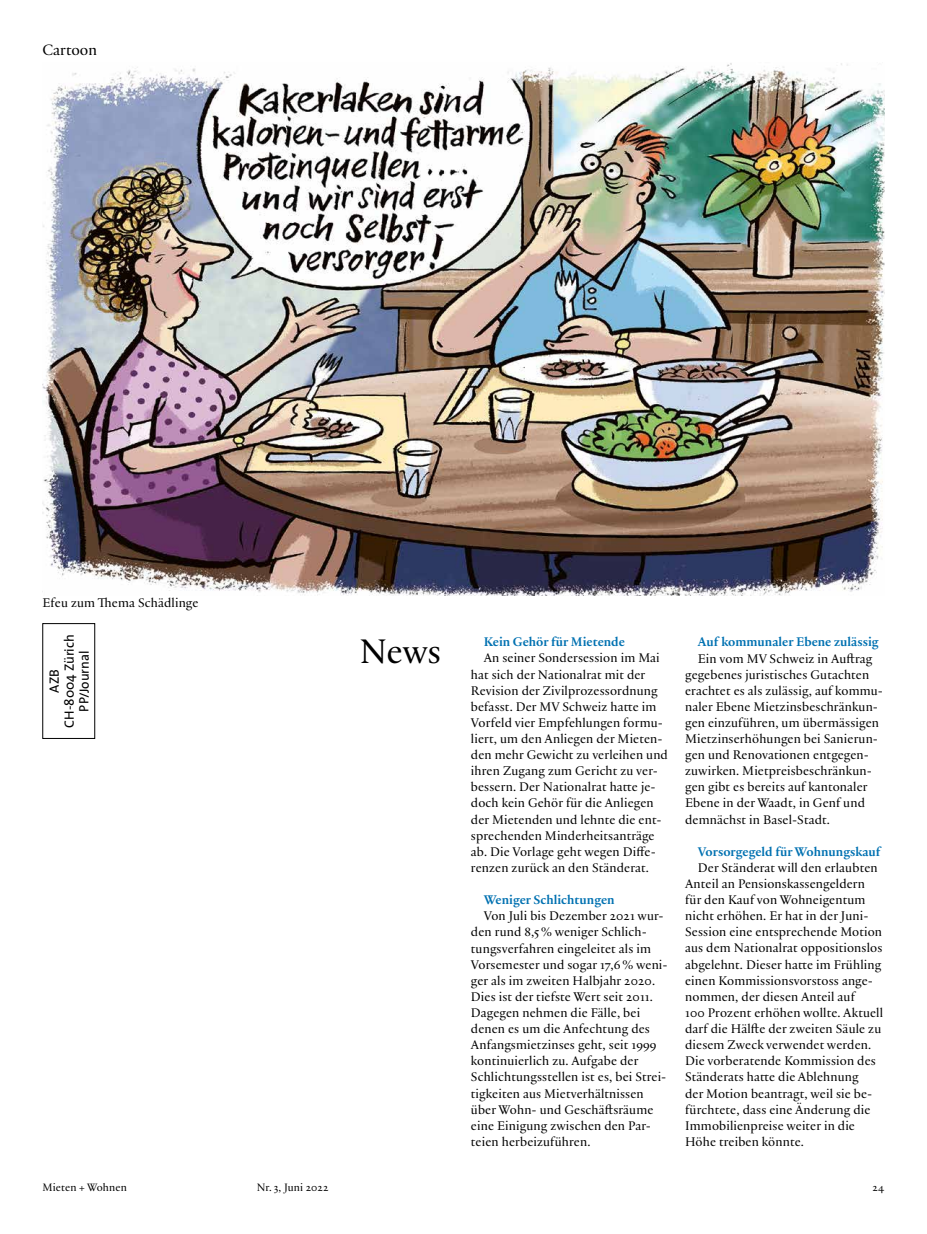
<style>
.page{position:relative;width:927px;height:1234px;background:#fff}
.page>*{position:absolute;margin:0;border:0;box-sizing:border-box;transform-origin:0 0}
.Titel_3___24_5{font:36.75px "Practice";color:#000}
.Spitzmarke{font:16.2px "Practice";color:#000}
.Text_2___9_0{font:13.5px/16px "Practice";letter-spacing:.01em;color:#000}
.Text_2___9_0_bold_bl{font:700 13.5px "Practice";color:#0071b1}
.t1{font:13.5px/15px "The Sans";color:#000;text-align:center}
.Bildlegende{font:13.5px "Practice";letter-spacing:.01em;color:#000}
.t2{font:11.55px "Practice";letter-spacing:.01em;color:#000}
</style>
<div class="page">
<img style="left:43px;top:63px;width:841px;height:532px">
<p class="Spitzmarke" style="left:43px;top:39px;width:56px">Cartoon</p>
<p class="Bildlegende" style="left:43px;top:593px;width:157px">Efeu zum Thema Schädlinge</p>
<p class="t1" style="left:46px;top:727px;width:94px;rotate:-90deg">AZB<br>CH-8004 Zürich<br>PP/Journal</p>
<h1 class="Titel_3___24_5" style="left:359px;top:626px;width:83px">News</h1>
<p class="Text_2___9_0_bold_bl" style="left:484px;top:632px;width:143px">Kein Gehör für Mietende</p>
<p class="Text_2___9_0" style="left:471px;top:649px;width:198px;text-indent:13px">An seiner Sondersession im Mai hat sich der Nationalrat mit der Revision der Zivilprozessordnung befasst. Der MV Schweiz hatte im Vorfeld vier Empfehlungen formu&shy;liert, um den Anliegen der Mieten&shy;den mehr Gewicht zu verleihen und ihren Zugang zum Gericht zu ver&shy;bessern. Der Nationalrat hatte je&shy;doch kein Gehör für die Anliegen der Mietenden und lehnte die ent&shy;sprechenden Minderheitsanträge ab. Die Vorlage geht wegen Diffe&shy;renzen zurück an den Ständerat.</p>
<p class="Text_2___9_0_bold_bl" style="left:484px;top:889px;width:132px">Weniger Schlichtungen</p>
<p class="Text_2___9_0" style="left:471px;top:907px;width:198px;text-indent:13px">Von Juli bis Dezember 2021 wur&shy;den rund 8,5 % weniger Schlich&shy;tungsverfahren eingeleitet als im<br>Vorsemester und sogar 17,6 % weni&shy;ger als im zweiten Halbjahr 2020.<br>Dies ist der tiefste Wert seit 2011.<br>Dagegen nehmen die Fälle, bei denen es um die Anfechtung des<br>Anfangsmietzinses geht, seit 1999 kontinuierlich zu. Aufgabe der<br>Schlichtungsstellen ist es, bei Strei&shy;tigkeiten aus Mietverhältnissen über Wohn- und Geschäftsräume eine Einigung zwischen den Par&shy;teien herbeizuführen.</p>
<p class="Text_2___9_0_bold_bl" style="left:698px;top:632px;width:182px">Auf kommunaler Ebene zulässig</p>
<p class="Text_2___9_0" style="left:685px;top:649px;width:199px;text-indent:13px">Ein vom MV Schweiz in Auftrag gegebenes juristisches Gutachten erachtet es als zulässig, auf kommu&shy;naler Ebene Mietzinsbeschränkun&shy;gen einzuführen, um übermässigen Mietzinserhöhungen bei Sanierun&shy;gen und Renovationen entgegen&shy;zuwirken. Mietpreisbeschränkun&shy;gen gibt es bereits auf kantonaler Ebene in der Waadt, in Genf und demnächst in Basel-Stadt.</p>
<p class="Text_2___9_0_bold_bl" style="left:698px;top:841px;width:184px">Vorsorgegeld für Wohnungskauf</p>
<p class="Text_2___9_0" style="left:685px;top:858px;width:199px;text-indent:13px">Der Ständerat will den erlaubten<br>Anteil an Pensionskassengeldern für den Kauf von Wohneigentum nicht erhöhen. Er hat in der Juni-<br>Session eine entsprechende Motion aus dem Nationalrat oppositionslos abgelehnt. Dieser hatte im Frühling einen Kommissionsvorstoss ange&shy;nommen, der diesen Anteil auf<br>100 Prozent erhöhen wollte. Aktuell darf die Hälfte der zweiten Säule zu diesem Zweck verwendet werden.<br>Die vorberatende Kommission des<br>Ständerats hatte die Ablehnung<br>der Motion beantragt, weil sie be&shy;fürchtete, dass eine Änderung die<br>Immobilienpreise weiter in die<br>Höhe treiben könnte.</p>
<p class="t2" style="left:43px;top:1179px;width:86px">Mieten + Wohnen</p>
<p class="t2" style="left:257px;top:1179px;width:73px">Nr. 3, Juni 2022</p>
<p class="t2" style="left:873px;top:1179px;width:13px">24</p>
</div>
